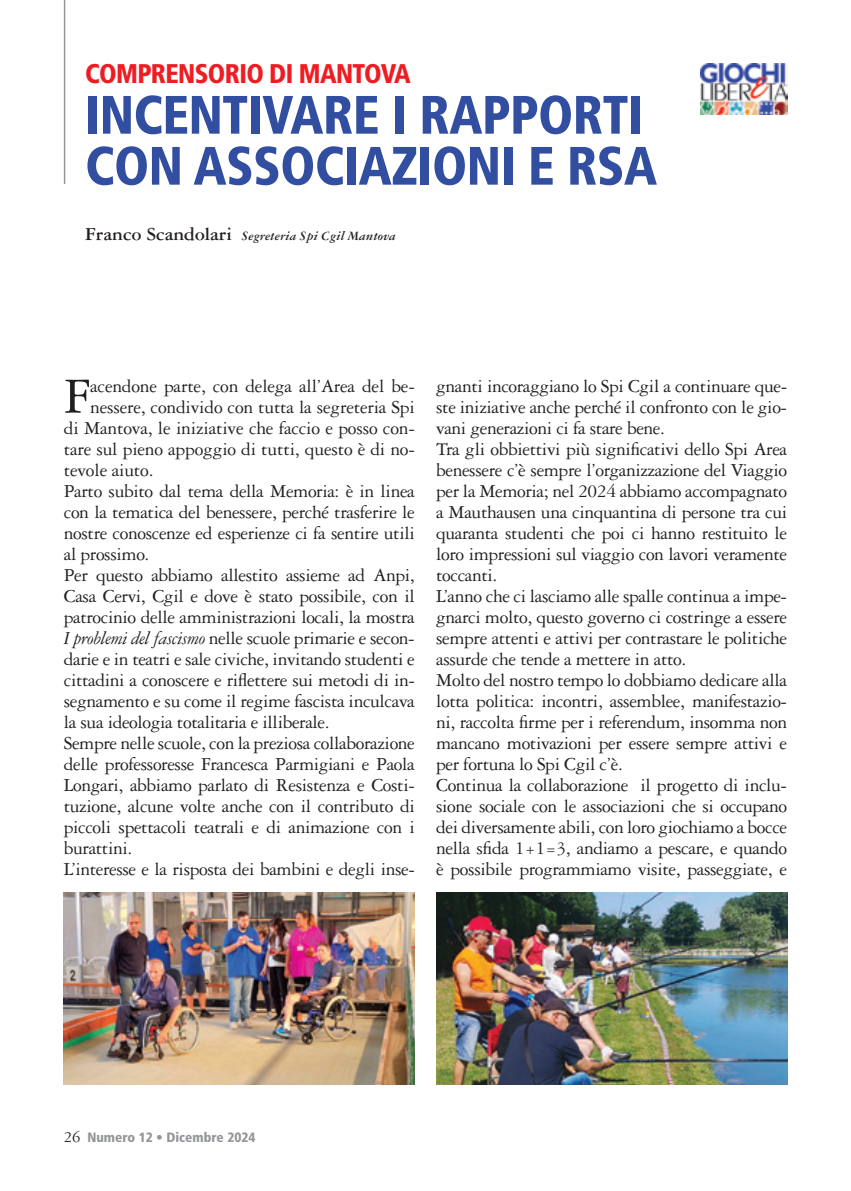
<style>
.page{position:relative;width:851px;height:1191px;background:#fff}
.page>*{position:absolute;margin:0;border:0;box-sizing:border-box;transform-origin:0 0}
.t1{font:900 condensed 54px/51px "Frutiger LT Std";letter-spacing:-.01em;color:#324ea1;scale:.95 1}
.t2{font:53.85px "Garamond 3 LT Std";color:#231f20}
.t3{font:900 condensed 27px "Frutiger LT Std";letter-spacing:-.025em;color:#ee1d23;scale:.95 1}
.t4{font:19.5px/21px "Garamond 3 LT Std";letter-spacing:-.02em;color:#231f20}
.t5{font:italic 700 13.5px "Garamond 3 LT Std";color:#231f20}
.t6{font:900 condensed 13.5px "Frutiger LT Std";color:#939598}
.s1{font-style:normal;font-size:19.5px}
.s2{font-style:italic}
.s3{font-family:"Garamond 3 LT Std";font-weight:400;font-stretch:normal;font-size:16.5px;color:#231f20}
</style>
<div class="page">
<img style="left:700px;top:64px;width:87px;height:51px">
<hr style="left:64px;top:0;width:1px;height:184px;background:#939598">
<img style="left:64px;top:892px;width:351px;height:192px">
<img style="left:436px;top:892px;width:351px;height:192px">
<h3 class="t3" style="left:85px;top:57px;width:344px">COMPRENSORIO DI MANTOVA</h3>
<h1 class="t1" style="left:85px;top:89px;width:603px">INCENTIVARE I RAPPORTI<br>CON ASSOCIAZIONI E RSA</h1>
<p class="t5" style="left:85px;top:228px;width:312px"><span class="s1">Franco Scandolari</span> Segreteria Spi Cgil Mantova</p>
<h2 class="t2" style="left:64px;top:367px;width:28px">F</h2>
<p class="t4" style="left:90px;top:375px;width:326px">acendone parte, con delega all’Area del be-</p>
<p class="t4" style="left:90px;top:396px;width:326px">nessere, condivido con tutta la segreteria Spi</p>
<p class="t4" style="left:64px;top:417px;width:352px">di Mantova, le iniziative che faccio e posso con-</p>
<p class="t4" style="left:64px;top:438px;width:352px">tare sul pieno appoggio di tutti, questo è di no-</p>
<p class="t4" style="left:64px;top:459px;width:91px">tevole aiuto.</p>
<p class="t4" style="left:64px;top:480px;width:352px">Parto subito dal tema della Memoria: è in linea</p>
<p class="t4" style="left:64px;top:501px;width:352px">con la tematica del benessere, perché trasferire le</p>
<p class="t4" style="left:64px;top:522px;width:352px">nostre conoscenze ed esperienze ci fa sentire utili</p>
<p class="t4" style="left:64px;top:543px;width:87px">al prossimo.</p>
<p class="t4" style="left:64px;top:564px;width:352px">Per questo abbiamo allestito assieme ad Anpi,</p>
<p class="t4" style="left:64px;top:585px;width:352px">Casa Cervi, Cgil e dove è stato possibile, con il</p>
<p class="t4" style="left:64px;top:606px;width:352px">patrocinio delle amministrazioni locali, la mostra</p>
<p class="t4" style="left:64px;top:627px;width:352px"><span class="s2">I problemi del fascismo</span> nelle scuole primarie e secon-</p>
<p class="t4" style="left:64px;top:648px;width:352px">darie e in teatri e sale civiche, invitando studenti e</p>
<p class="t4" style="left:64px;top:669px;width:352px">cittadini a conoscere e riflettere sui metodi di in-</p>
<p class="t4" style="left:64px;top:690px;width:352px">segnamento e su come il regime fascista inculcava</p>
<p class="t4" style="left:64px;top:711px;width:267px">la sua ideologia totalitaria e illiberale.</p>
<p class="t4" style="left:64px;top:732px;width:352px">Sempre nelle scuole, con la preziosa collaborazione</p>
<p class="t4" style="left:64px;top:753px;width:352px">delle professoresse Francesca Parmigiani e Paola</p>
<p class="t4" style="left:64px;top:774px;width:352px">Longari, abbiamo parlato di Resistenza e Costi-</p>
<p class="t4" style="left:64px;top:795px;width:352px">tuzione, alcune volte anche con il contributo di</p>
<p class="t4" style="left:64px;top:816px;width:352px">piccoli spettacoli teatrali e di animazione con i</p>
<p class="t4" style="left:64px;top:837px;width:70px">burattini.</p>
<p class="t4" style="left:64px;top:858px;width:352px">L’interesse e la risposta dei bambini e degli inse-</p>
<p class="t4" style="left:436px;top:375px;width:352px">gnanti incoraggiano lo Spi Cgil a continuare que&shy;ste iniziative anche perché il confronto con le gio&shy;vani generazioni ci fa stare bene.<br>Tra gli obbiettivi più significativi dello Spi Area benessere c’è sempre l’organizzazione del Viaggio per la Memoria; nel 2024 abbiamo accompagnato a Mauthausen una cinquantina di persone tra cui quaranta studenti che poi ci hanno restituito le loro impressioni sul viaggio con lavori veramente toccanti.<br>L’anno che ci lasciamo alle spalle continua a impe&shy;gnarci molto, questo governo ci costringe a essere sempre attenti e attivi per contrastare le politiche assurde che tende a mettere in atto.<br>Molto del nostro tempo lo dobbiamo dedicare alla lotta politica: incontri, assemblee, manifestazio&shy;ni, raccolta firme per i referendum, insomma non mancano motivazioni per essere sempre attivi e per fortuna lo Spi Cgil c’è.<br>Continua la collaborazione il progetto di inclu&shy;sione sociale con le associazioni che si occupano dei diversamente abili, con loro giochiamo a bocce nella sfida 1+1=3, andiamo a pescare, e quando è possibile programmiamo visite, passeggiate, e</p>
<p class="t6" style="left:64px;top:1129px;width:193px"><span class="s3">26</span> Numero 12 • Dicembre 2024</p>
</div>
